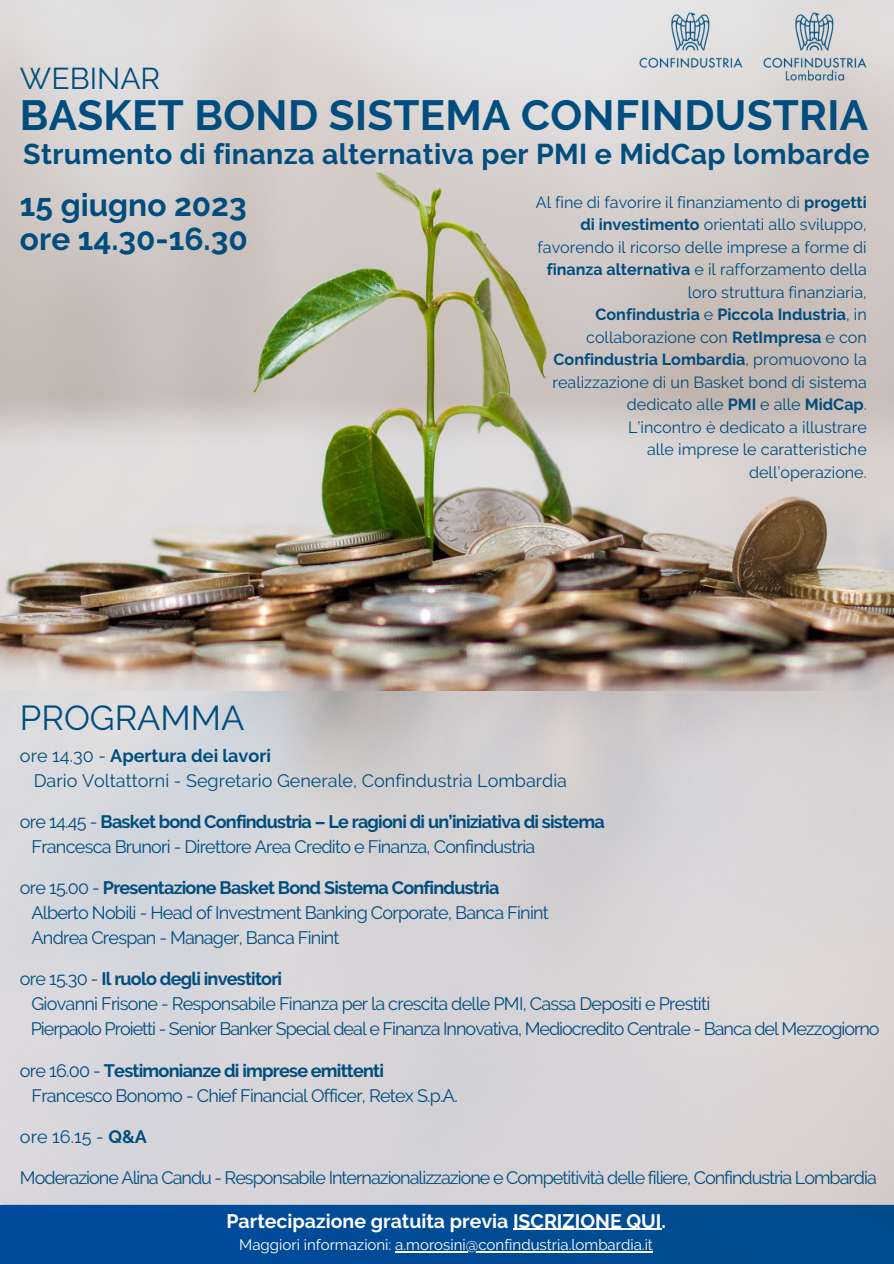
<style>
.page{position:relative;width:894px;height:1264px;background:#fff}
.page>*{position:absolute;margin:0;border:0;box-sizing:border-box;transform-origin:0 0}
.t1{font:700 42px "Raleway";letter-spacing:.01em;color:#004d7e}
.t2{font:34.5px "Raleway";color:#004d7e}
.t3{font:700 31.5px "Raleway";color:#004d7e}
.t4{font:30px "Raleway";color:#004d7e}
.t5{font:700 28.5px "Raleway";letter-spacing:.01em;color:#004d7e}
.t6{font:700 19.5px "Raleway";color:#fff}
.t7{font:18px "Raleway";letter-spacing:-.04em;color:#004d7e}
.t8{font:700 18px "Raleway";letter-spacing:-.04em;color:#004d7e}
.t9{font:18px "Raleway";color:#004d7e}
.t10{font:700 18px "Raleway";color:#004d7e}
.t11{font:16.05px/22.5px "Raleway";color:#004d7e;text-align:right}
.t12{font:700 16.05px/22.5px "Raleway";color:#004d7e;text-align:right}
.t13{font:15px "Raleway";color:#fff}
.s1{font-weight:700}
.s2{font-weight:400}
</style>
<div class="page">
<img style="left:0;top:690px;width:893px;height:505px">
<svg style="left:0;top:1195px;width:893px;height:68px;fill:#004c97"></svg>
<img style="left:0;top:0;width:893px;height:690px">
<img style="left:763px;top:12px;width:103px;height:68px">
<hr style="left:513px;top:1228px;width:148px;height:1px;background:#fff">
<hr style="left:395px;top:1251px;width:257px;height:1px;background:#fff">
<img style="left:639px;top:12px;width:102px;height:56px">
<p class="t4" style="left:20px;top:61px;width:142px">WEBINAR</p>
<p class="t1" style="left:20px;top:91px;width:849px">BASKET BOND SISTEMA CONFINDUSTRIA</p>
<p class="t5" style="left:23px;top:137px;width:847px">Strumento di finanza alternativa per PMI e MidCap lombarde</p>
<p class="t3" style="left:20px;top:186px;width:228px">15 giugno 2023</p>
<p class="t3" style="left:20px;top:221px;width:229px">ore 14.30-16.30</p>
<p class="t2" style="left:20px;top:697px;width:226px">PROGRAMMA</p>
<p class="t11" style="left:535px;top:191px;width:332px">Al fine di favorire il finanziamento di <span class="s1">progetti di investimento</span> orientati allo sviluppo, favorendo il ricorso delle imprese a forme di <span class="s1">finanza alternativa</span> e il rafforzamento della loro struttura finanziaria,</p>
<p class="t12" style="left:553px;top:303px;width:315px">Confindustria <span class="s2">e</span> Piccola Industria<span class="s2">, in collaborazione con</span> RetImpresa <span class="s2">e con<br></span>Confindustria Lombardia<span class="s2">, promuovono la</span></p>
<p class="t11" style="left:552px;top:371px;width:316px">realizzazione di un Basket bond di sistema dedicato alle <span class="s1">PMI</span> e alle <span class="s1">MidCap</span>.</p>
<p class="t11" style="left:628px;top:416px;width:240px">L’incontro è dedicato a illustrare</p>
<p class="t11" style="left:647px;top:438px;width:221px">alle imprese le caratteristiche dell’operazione.</p>
<p class="t10" style="left:20px;top:745px;width:252px"><span class="s2">ore 14.30 -</span> Apertura dei lavori</p>
<p class="t9" style="left:34px;top:770px;width:534px">Dario Voltattorni - Segretario Generale, Confindustria Lombardia</p>
<p class="t8" style="left:20px;top:811px;width:586px"><span class="s2">ore 14.45 -</span> Basket bond Confindustria – Le ragioni di un’iniziativa di sistema</p>
<p class="t7" style="left:31px;top:836px;width:505px">Francesca Brunori - Direttore Area Credito e Finanza, Confindustria</p>
<p class="t8" style="left:20px;top:877px;width:481px"><span class="s2">ore 15.00 -</span> Presentazione Basket Bond Sistema Confindustria</p>
<p class="t7" style="left:31px;top:902px;width:519px">Alberto Nobili - Head of Investment Banking Corporate, Banca Finint</p>
<p class="t7" style="left:31px;top:927px;width:309px">Andrea Crespan - Manager, Banca Finint</p>
<p class="t8" style="left:20px;top:968px;width:263px"><span class="s2">ore 15.30 -</span> Il ruolo degli investitori</p>
<p class="t7" style="left:31px;top:993px;width:680px">Giovanni Frisone - Responsabile Finanza per la crescita delle PMI, Cassa Depositi e Prestiti</p>
<p class="t7" style="left:31px;top:1018px;width:850px">Pierpaolo Proietti - Senior Banker Special deal e Finanza Innovativa, Mediocredito Centrale - Banca del Mezzogiorno</p>
<p class="t8" style="left:20px;top:1059px;width:365px"><span class="s2">ore 16.00 -</span> Testimonianze di imprese emittenti</p>
<p class="t7" style="left:31px;top:1084px;width:427px">Francesco Bonomo - Chief Financial Officer, Retex S.p.A.</p>
<p class="t7" style="left:20px;top:1125px;width:128px">ore 16.15 - <span class="s1">Q&amp;A</span></p>
<p class="t7" style="left:20px;top:1166px;width:858px">Moderazione Alina Candu - Responsabile Internazionalizzazione e Competitività delle filiere, Confindustria Lombardia</p>
<p class="t6" style="left:226px;top:1209px;width:441px">Partecipazione gratuita previa ISCRIZIONE QUI.</p>
<p class="t13" style="left:239px;top:1235px;width:415px">Maggiori informazioni: a.morosini@confindustria.lombardia.it</p>
</div>
